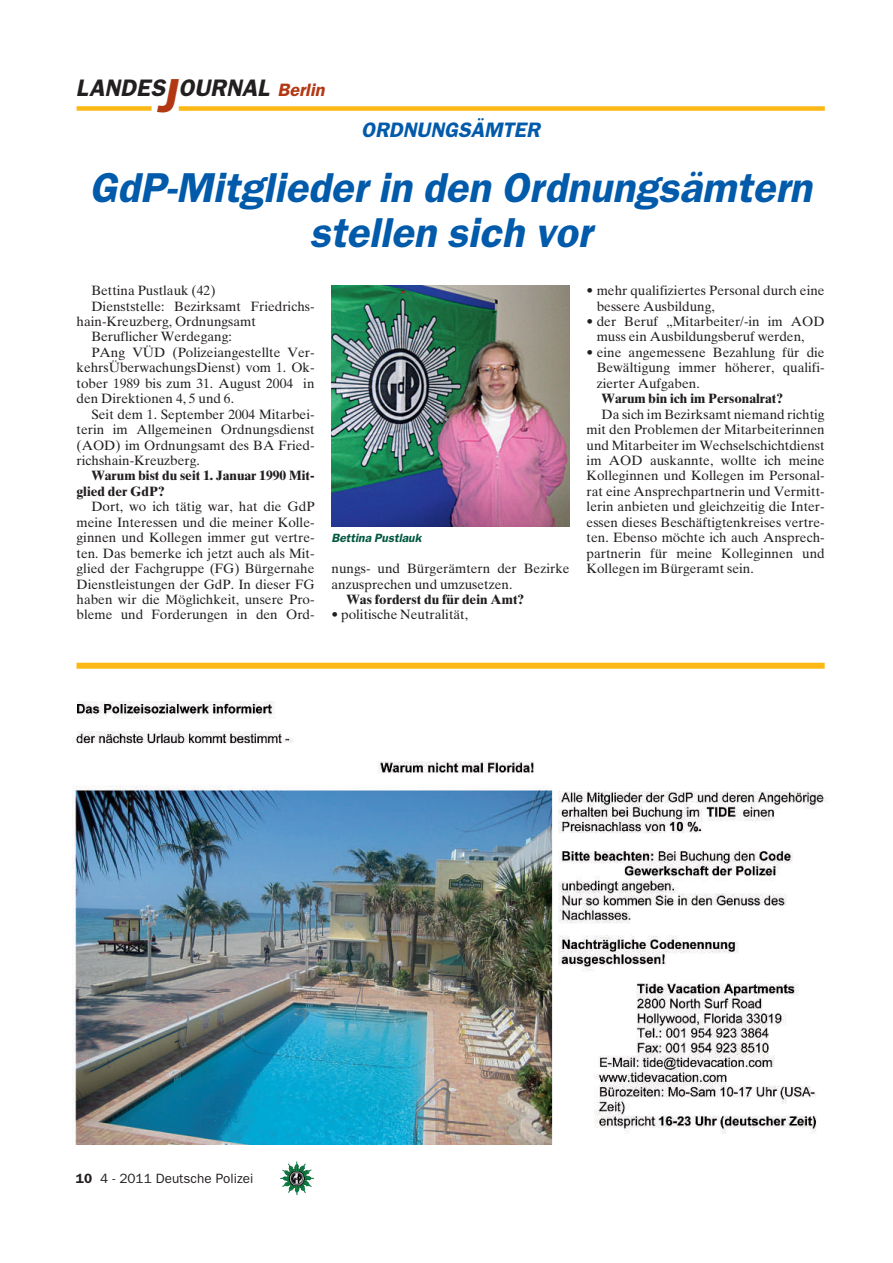
<style>
.page{position:relative;width:893px;height:1263px;background:#fff}
.page>*{position:absolute;margin:0;border:0;box-sizing:border-box;transform-origin:0 0}
.t1{font:42px/45px "Franklin Gothic Demi Oblique OV CWWPPA";color:#015aaa;text-align:center}
.t2{font:24px "Franklin Gothic Demi Oblique OV CWWPPA";color:#231f20}
.t3{font:21px "Franklin Gothic Demi Oblique OV CWWPPA";color:#015aaa}
.t4{font:13.5px/15.5px "Times Ten Roman OV UVWPPA";color:#231f20;text-align:justify}
.t5{font:13.5px/15.5px "Times Ten Bold OV XVWPPA";color:#231f20}
.t6{font:13.5px "Franklin Gothic Book OV AWWPPA";color:#231f20}
.t7{font:12px "Franklin Gothic Demi Oblique OV CWWPPA";color:#005840}
.s1{font-size:48px;color:#b23814}
.s2{font-size:18px;color:#b23814}
.s3{font-family:"Franklin Gothic Demi OV ZVWPPA"}
</style>
<div class="page">
<img style="left:282px;top:1163px;width:32px;height:32px">
<div style="left:77px;top:106px;width:75px;height:5px;background:#fcb814"></div>
<div style="left:179px;top:106px;width:646px;height:5px;background:#fcb814"></div>
<img style="left:73px;top:702px;width:755px;height:442px">
<div style="left:77px;top:663px;width:748px;height:6px;background:#fcb814"></div>
<img style="left:332px;top:286px;width:238px;height:241px">
<h2 class="t2" style="left:76px;top:79px;width:250px">LANDES<span class="s1">J</span>OURNAL <span class="s2">Berlin</span></h2>
<h3 class="t3" style="left:361px;top:121px;width:180px">ORDNUNGSÄMTER</h3>
<h1 class="t1" style="left:89px;top:168px;width:724px">GdP-Mitglieder in den Ordnungsämtern stellen sich vor</h1>
<p class="t4" style="left:91px;top:284px;width:126px">Bettina Pustlauk (42)</p>
<p class="t4" style="left:91px;top:300px;width:225px">Dienststelle: Bezirksamt Friedrichs-</p>
<p class="t4" style="left:77px;top:315px;width:181px">hain-Kreuzberg, Ordnungsamt</p>
<p class="t4" style="left:91px;top:330px;width:142px">Beruflicher Werdegang:</p>
<p class="t4" style="left:91px;top:346px;width:225px">PAng VÜD (Polizeiangestellte Ver-</p>
<p class="t4" style="left:77px;top:361px;width:240px">kehrsÜberwachungsDienst) vom 1. Ok-</p>
<p class="t4" style="left:77px;top:377px;width:240px">tober 1989 bis zum 31. August 2004 in</p>
<p class="t4" style="left:77px;top:392px;width:159px">den Direktionen 4, 5 und 6.</p>
<p class="t4" style="left:91px;top:408px;width:225px">Seit dem 1. September 2004 Mitarbei-</p>
<p class="t4" style="left:77px;top:423px;width:240px">terin im Allgemeinen Ordnungsdienst</p>
<p class="t4" style="left:77px;top:439px;width:240px">(AOD) im Ordnungsamt des BA Fried-</p>
<p class="t4" style="left:77px;top:454px;width:125px">richshain-Kreuzberg.</p>
<p class="t5" style="left:77px;top:469px;width:240px;text-indent:15px">Warum bist du seit 1. Januar 1990 Mit&shy;glied der GdP?</p>
<p class="t4" style="left:77px;top:500px;width:240px;text-indent:15px">Dort, wo ich tätig war, hat die GdP meine Interessen und die meiner Kolle&shy;ginnen und Kollegen immer gut vertre&shy;ten. Das bemerke ich jetzt auch als Mit&shy;glied der Fachgruppe (FG) Bürgernahe Dienstleistungen der GdP. In dieser FG haben wir die Möglichkeit, unsere Pro&shy;bleme und Forderungen in den Ord-</p>
<p class="t7" style="left:332px;top:534px;width:91px">Bettina Pustlauk</p>
<p class="t4" style="left:332px;top:562px;width:239px">nungs- und Bürgerämtern der Bezirke anzusprechen und umzusetzen.</p>
<p class="t5" style="left:346px;top:593px;width:179px">Was forderst du für dein Amt?</p>
<p class="t4" style="left:332px;top:608px;width:138px">• politische Neutralität,</p>
<p class="t4" style="left:597px;top:284px;width:229px;text-indent:-10px">• mehr qualifiziertes Personal durch eine bessere Ausbildung,</p>
<p class="t4" style="left:597px;top:315px;width:229px;text-indent:-10px">• der Beruf „Mitarbeiter/-in im AOD muss ein Ausbildungsberuf werden,</p>
<p class="t4" style="left:597px;top:346px;width:229px;text-indent:-10px">• eine angemessene Bezahlung für die Bewältigung immer höherer, qualifi&shy;zierter Aufgaben.</p>
<p class="t5" style="left:601px;top:392px;width:183px">Warum bin ich im Personalrat?</p>
<p class="t4" style="left:587px;top:408px;width:239px;text-indent:15px">Da sich im Bezirksamt niemand richtig mit den Problemen der Mitarbeiterinnen und Mitarbeiter im Wechselschichtdienst im AOD auskannte, wollte ich meine Kolleginnen und Kollegen im Personal&shy;rat eine Ansprechpartnerin und Vermitt&shy;lerin anbieten und gleichzeitig die Inter&shy;essen dieses Beschäftigtenkreises vertre&shy;ten. Ebenso möchte ich auch Ansprech&shy;partnerin für meine Kolleginnen und Kollegen im Bürgeramt sein.</p>
<p class="t6" style="left:76px;top:1173px;width:179px"><span class="s3">10</span> 4 - 2011 Deutsche Polizei</p>
</div>
